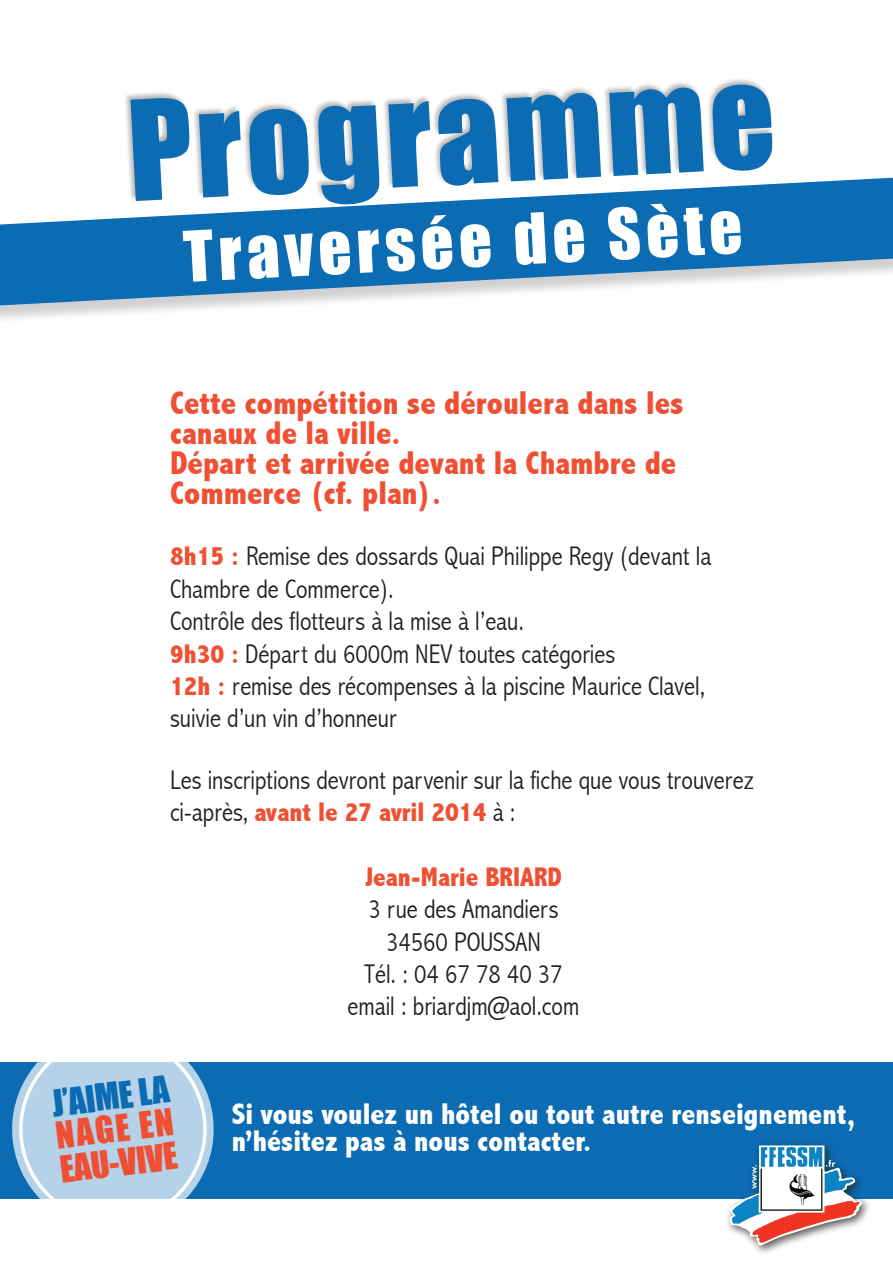
<style>
.page{position:relative;width:893px;height:1263px;background:#fff}
.page>*{position:absolute;margin:0;border:0;box-sizing:border-box;transform-origin:0 0}
.t1{font:128.4px "Impact";color:#0b6cb4}
.t2{font:64.8px "Impact";color:#fff}
.t3{font:34.35px "Impact";color:#ef5033}
.t4{font:34.35px "Impact";color:#0b6cb4}
.t5{font:800 condensed 33px/30px "Abadi";color:#ef5033}
.t6{font:800 condensed 30px "Abadi";color:#fff}
.t7{font:300 condensed 27px/32.4px "Abadi";color:#231f20}
.t8{font:800 condensed 27px "Abadi";color:#ef5033}
.s1{font-weight:800;color:#ef5033}
</style>
<div class="page">
<div style="left:0;top:1062px;width:893px;height:137px;background:#0b6cb4"></div>
<div style="left:0;top:179px;width:893px;height:146px;background:#231f20;opacity:.21"></div>
<svg style="left:0;top:178px;width:893px;height:127px;fill:#0b6cb4"></svg>
<div style="left:123px;top:77px;width:651px;height:128px;background:#231f20;opacity:.33"></div>
<svg style="left:12px;top:1102px;width:202px;height:54px"></svg>
<svg style="left:15px;top:1062px;width:195px;height:137px"></svg>
<div style="left:725px;top:1140px;width:148px;height:116px;background:#231f20;opacity:.75"></div>
<img style="left:729px;top:1145px;width:30px;height:86px">
<h1 class="t1" style="left:123px;top:52px;width:637px;rotate:-3deg">Programme</h1>
<h2 class="t2" style="left:181px;top:206px;width:555px;rotate:-3deg">Traversée de Sète</h2>
<p class="t5" style="left:170px;top:388px;width:515px">Cette compétition se déroulera dans les canaux de la ville.<br>Départ et arrivée devant la Chambre de<br>Commerce (cf. plan).</p>
<p class="t7" style="left:170px;top:540px;width:543px"><span class="s1">8h15 :</span> Remise des dossards Quai Philippe Regy (devant la Chambre de Commerce).<br>Contrôle des flotteurs à la mise à l’eau.<br><span class="s1">9h30 :</span> Départ du 6000m NEV toutes catégories<br><span class="s1">12h :</span> remise des récompenses à la piscine Maurice Clavel, suivie d’un vin d’honneur</p>
<p class="t7" style="left:170px;top:763px;width:585px">Les inscriptions devront parvenir sur la fiche que vous trouverez ci-après, <span class="s1">avant le 27 avril 2014</span> à :</p>
<p class="t4" style="left:49px;top:1077px;width:119px;rotate:-7deg">J’AIME LA</p>
<p class="t3" style="left:53px;top:1109px;width:120px;rotate:-7deg">NAGE EN</p>
<p class="t3" style="left:57px;top:1143px;width:106px;rotate:-7deg">EA U-VIVE</p>
<p class="t8" style="left:365px;top:861px;width:148px">Jean-Marie BRIARD</p>
<p class="t7" style="left:348px;top:893px;width:233px;text-align:center">3 rue des Amandiers<br>34560 POUSSAN<br>Tél. : 04 67 78 40 37 email : briardjm@aol.com</p>
<p class="t6" style="left:232px;top:1097px;width:625px">Si vous voulez un hôtel ou tout autre renseignement,</p>
<p class="t6" style="left:232px;top:1124px;width:361px">n’hésitez pas à nous contacter.</p>
</div>
